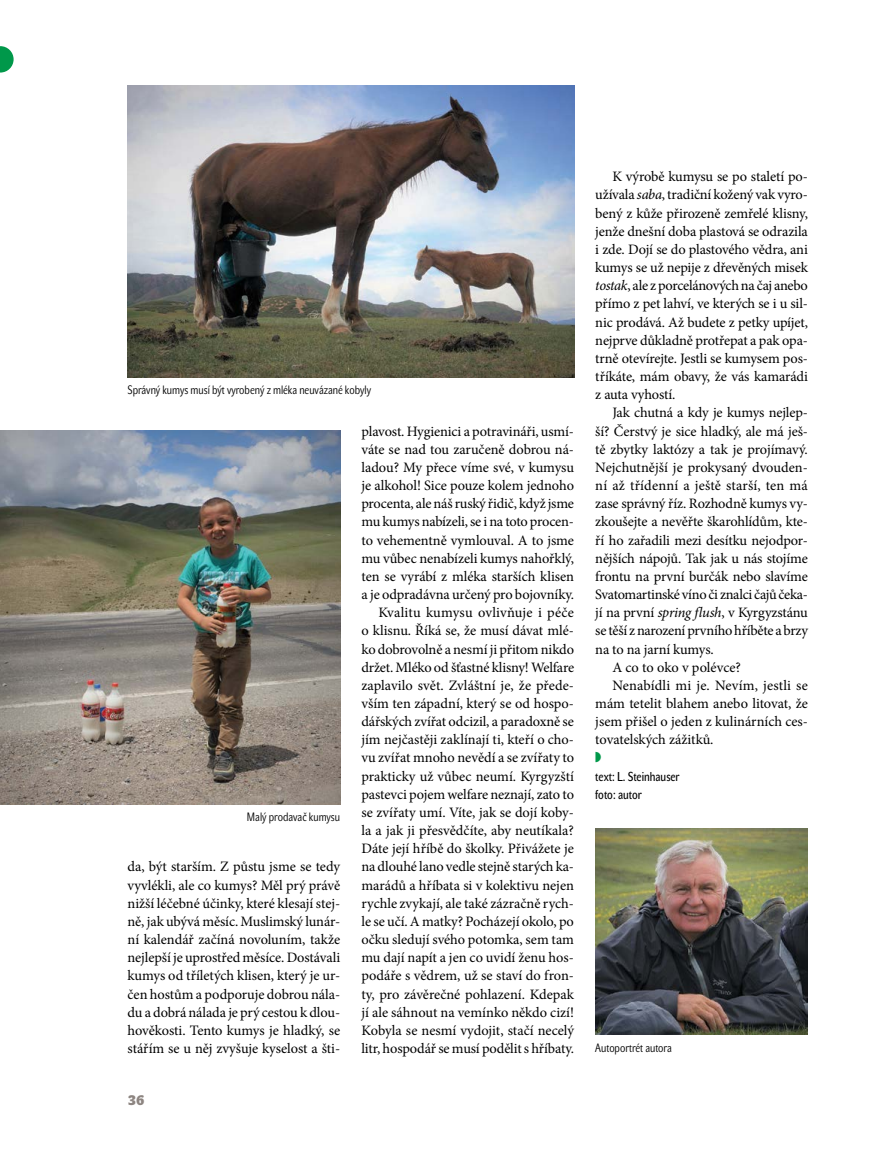
<style>
.page{position:relative;width:893px;height:1149px;background:#fff}
.page>*{position:absolute;margin:0;border:0;box-sizing:border-box;transform-origin:0 0}
.Normální{font:14.4px/18.1px "Minion Pro";letter-spacing:-.005em;color:#000;text-align:justify}
.t1{font:700 13.5px "John Sans Heavy Pro";color:#8d8581}
.jmeno{font:12.75px "John Sans Cond Text Pro";color:#000}
.foto{font:12.75px "John Sans Cond Text Pro";color:#000}
.popisek{font:12px "John Sans Cond Lite Pro";color:#000}
.s1{font-style:italic}
</style>
<div class="page">
<svg style="left:0;top:46px;width:14px;height:26px"></svg>
<img style="left:128px;top:85px;width:446px;height:293px">
<img style="left:0;top:430px;width:340px;height:373px">
<img style="left:595px;top:828px;width:213px;height:205px">
<p class="popisek" style="left:128px;top:382px;width:245px">Správný kumys musí být vyrobený z mléka neuvázané kobyly</p>
<p class="popisek" style="left:247px;top:809px;width:95px">Malý prodavač kumysu</p>
<p class="Normální" style="left:128px;top:857px;width:214px">da, být starším. Z půstu jsme se tedy vyvlékli, ale co kumys? Měl prý právě nižší léčebné účinky, které klesají stej&shy;ně, jak ubývá měsíc. Muslimský lunár&shy;ní kalendář začíná novoluním, takže nejlepší je uprostřed měsíce. Dostávali kumys od tříletých klisen, který je ur&shy;čen hostům a podporuje dobrou nála&shy;du a dobrá nálada je prý cestou k dlou&shy;hověkosti. Tento kumys je hladký, se stářím se u něj zvyšuje kyselost a šti-</p>
<p class="t1" style="left:128px;top:1092px;width:18px">36</p>
<p class="Normální" style="left:361px;top:422px;width:214px">plavost. Hygienici a potravináři, usmí&shy;váte se nad tou zaručeně dobrou ná&shy;ladou? My přece víme své, v kumysu je alkohol! Sice pouze kolem jednoho procenta, ale náš ruský řidič, když jsme mu kumys nabízeli, se i na toto procen&shy;to vehementně vymlouval. A to jsme mu vůbec nenabízeli kumys nahořklý, ten se vyrábí z mléka starších klisen a je odpradávna určený pro bojovníky.</p>
<p class="Normální" style="left:361px;top:603px;width:214px;text-indent:17px">Kvalitu kumysu ovlivňuje i péče o klisnu. Říká se, že musí dávat mlé&shy;ko dobrovolně a nesmí ji přitom nikdo držet. Mléko od šťastné klisny! Welfare zaplavilo svět. Zvláštní je, že přede&shy;vším ten západní, který se od hospo&shy;dářských zvířat odcizil, a paradoxně se jím nejčastěji zaklínají ti, kteří o cho&shy;vu zvířat mnoho nevědí a se zvířaty to prakticky už vůbec neumí. Kyrgyzští pastevci pojem welfare neznají, zato to se zvířaty umí. Víte, jak se dojí koby&shy;la a jak ji přesvědčíte, aby neutíkala?<br>Dáte její hříbě do školky. Přivážete je na dlouhé lano vedle stejně starých ka&shy;marádů a hříbata si v kolektivu nejen rychle zvykají, ale také zázračně rych&shy;le se učí. A matky? Pocházejí okolo, po očku sledují svého potomka, sem tam mu dají napít a jen co uvidí ženu hos&shy;podáře s vědrem, už se staví do fron&shy;ty, pro závěrečné pohlazení. Kdepak jí ale sáhnout na vemínko někdo cizí!<br>Kobyla se nesmí vydojit, stačí necelý litr, hospodář se musí podělit s hříbaty.</p>
<p class="Normální" style="left:595px;top:167px;width:214px;text-indent:17px">K výrobě kumysu se po staletí po&shy;užívala <span class="s1">saba</span>, tradiční kožený vak vyro&shy;bený z kůže přirozeně zemřelé klisny, jenže dnešní doba plastová se odrazila i zde. Dojí se do plastového vědra, ani kumys se už nepije z dřevěných misek <span class="s1">tostak</span>, ale z porcelánových na čaj anebo přímo z pet lahví, ve kterých se i u sil&shy;nic prodává. Až budete z petky upíjet, nejprve důkladně protřepat a pak opa&shy;trně otevírejte. Jestli se kumysem pos&shy;tříkáte, mám obavy, že vás kamarádi z auta vyhostí.</p>
<p class="Normální" style="left:595px;top:403px;width:214px;text-indent:17px">Jak chutná a kdy je kumys nejlep&shy;ší? Čerstvý je sice hladký, ale má ješ&shy;tě zbytky laktózy a tak je projímavý.<br>Nejchutnější je prokysaný dvouden&shy;ní až třídenní a ještě starší, ten má zase správný říz. Rozhodně kumys vy&shy;zkoušejte a nevěřte škarohlídům, kte&shy;ří ho zařadili mezi desítku nejodpor&shy;nějších nápojů. Tak jak u nás stojíme frontu na první burčák nebo slavíme Svatomartinské víno či znalci čajů čeka&shy;jí na první <span class="s1">spring flush</span>, v Kyrgyzstánu se těší z narození prvního hříběte a brzy na to na jarní kumys.</p>
<p class="Normální" style="left:612px;top:657px;width:130px">A co to oko v polévce?</p>
<p class="Normální" style="left:595px;top:676px;width:214px;text-indent:17px">Nenabídli mi je. Nevím, jestli se mám tetelit blahem anebo litovat, že jsem přišel o jeden z kulinárních ces&shy;tovatelských zážitků.</p>
<p class="jmeno" style="left:595px;top:768px;width:86px">text: L. Steinhauser</p>
<p class="foto" style="left:595px;top:786px;width:48px">foto: autor</p>
<p class="popisek" style="left:595px;top:1040px;width:78px">Autoportrét autora</p>
</div>
